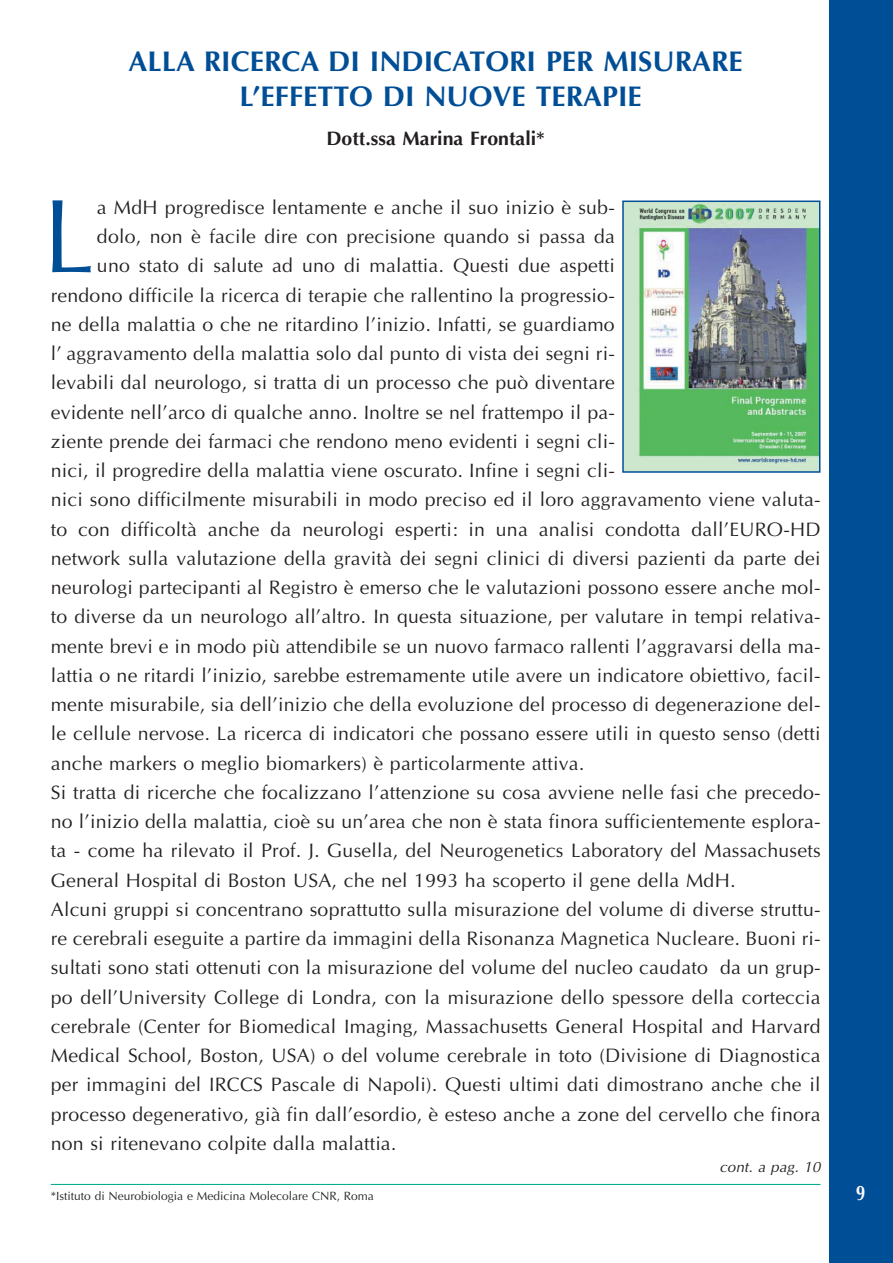
<style>
.page{position:relative;width:893px;height:1263px;background:#fff}
.page>*{position:absolute;margin:0;border:0;box-sizing:border-box;transform-origin:0 0}
.t1{font:105.3px "Optima";color:#004e96}
.t2{font:700 28.5px/34.8px "Optima";color:#004e96;text-align:center}
.t3{font:700 21px "Optima";color:#fff;scale:.8 1}
.t4{font:19.5px "Optima";letter-spacing:.01em;color:#231f20}
.t5{font:700 19.5px "Optima";color:#231f20}
.t6{font:italic 15px "Optima";letter-spacing:.01em;color:#231f20}
.t7{font:12px "Optima";color:#231f20}
</style>
<div class="page">
<div style="left:829px;top:1px;width:64px;height:1262px;background:#004e96"></div>
<hr style="left:51px;top:1184px;width:769px;height:1px;background:#00ad8d">
<img style="left:625px;top:204px;width:192px;height:266px">
<div style="left:622px;top:201px;width:198px;height:272px;border:2px solid #004e96"></div>
<h2 class="t2" style="left:128px;top:47px;width:616px">ALLA RICERCA DI INDICATORI PER MISURARE<br>L’EFFETTO DI NUOVE TERAPIE</h2>
<p class="t5" style="left:326px;top:130px;width:220px">Dott.ssa Marina Frontali*</p>
<h1 class="t1" style="left:43px;top:193px;width:54px">L</h1>
<p class="t4" style="left:97px;top:199px;width:519px">a MdH progredisce lentamente e anche il suo inizio è sub-</p>
<p class="t4" style="left:97px;top:228px;width:519px">dolo, non è facile dire con precisione quando si passa da</p>
<p class="t4" style="left:97px;top:258px;width:519px">uno stato di salute ad uno di malattia. Questi due aspetti</p>
<p class="t4" style="left:51px;top:287px;width:565px">rendono difficile la ricerca di terapie che rallentino la progressio-</p>
<p class="t4" style="left:51px;top:316px;width:565px">ne della malattia o che ne ritardino l’inizio. Infatti, se guardiamo</p>
<p class="t4" style="left:51px;top:345px;width:565px">l’ aggravamento della malattia solo dal punto di vista dei segni ri-</p>
<p class="t4" style="left:51px;top:375px;width:565px">levabili dal neurologo, si tratta di un processo che può diventare</p>
<p class="t4" style="left:51px;top:404px;width:565px">evidente nell’arco di qualche anno. Inoltre se nel frattempo il pa-</p>
<p class="t4" style="left:51px;top:433px;width:565px">ziente prende dei farmaci che rendono meno evidenti i segni cli-</p>
<p class="t4" style="left:51px;top:462px;width:565px">nici, il progredire della malattia viene oscurato. Infine i segni cli-</p>
<p class="t4" style="left:51px;top:492px;width:771px">nici sono difficilmente misurabili in modo preciso ed il loro aggravamento viene valuta-</p>
<p class="t4" style="left:51px;top:521px;width:771px">to con difficoltà anche da neurologi esperti: in una analisi condotta dall’EURO-HD</p>
<p class="t4" style="left:51px;top:550px;width:771px">network sulla valutazione della gravità dei segni clinici di diversi pazienti da parte dei</p>
<p class="t4" style="left:51px;top:579px;width:771px">neurologi partecipanti al Registro è emerso che le valutazioni possono essere anche mol-</p>
<p class="t4" style="left:51px;top:609px;width:771px">to diverse da un neurologo all’altro. In questa situazione, per valutare in tempi relativa-</p>
<p class="t4" style="left:51px;top:638px;width:771px">mente brevi e in modo più attendibile se un nuovo farmaco rallenti l’aggravarsi della ma-</p>
<p class="t4" style="left:51px;top:667px;width:771px">lattia o ne ritardi l’inizio, sarebbe estremamente utile avere un indicatore obiettivo, facil-</p>
<p class="t4" style="left:51px;top:696px;width:771px">mente misurabile, sia dell’inizio che della evoluzione del processo di degenerazione del-</p>
<p class="t4" style="left:51px;top:726px;width:771px">le cellule nervose. La ricerca di indicatori che possano essere utili in questo senso (detti</p>
<p class="t4" style="left:51px;top:755px;width:535px">anche markers o meglio biomarkers) è particolarmente attiva.</p>
<p class="t4" style="left:51px;top:784px;width:771px">Si tratta di ricerche che focalizzano l’attenzione su cosa avviene nelle fasi che precedo-</p>
<p class="t4" style="left:51px;top:813px;width:771px">no l’inizio della malattia, cioè su un’area che non è stata finora sufficientemente esplora-</p>
<p class="t4" style="left:51px;top:843px;width:771px">ta - come ha rilevato il Prof. J. Gusella, del Neurogenetics Laboratory del Massachusets</p>
<p class="t4" style="left:51px;top:872px;width:686px">General Hospital di Boston USA, che nel 1993 ha scoperto il gene della MdH.</p>
<p class="t4" style="left:51px;top:901px;width:771px">Alcuni gruppi si concentrano soprattutto sulla misurazione del volume di diverse struttu-</p>
<p class="t4" style="left:51px;top:930px;width:771px">re cerebrali eseguite a partire da immagini della Risonanza Magnetica Nucleare. Buoni ri-</p>
<p class="t4" style="left:51px;top:960px;width:771px">sultati sono stati ottenuti con la misurazione del volume del nucleo caudato da un grup-</p>
<p class="t4" style="left:51px;top:989px;width:771px">po dell’University College di Londra, con la misurazione dello spessore della corteccia</p>
<p class="t4" style="left:51px;top:1018px;width:771px">cerebrale (Center for Biomedical Imaging, Massachusetts General Hospital and Harvard</p>
<p class="t4" style="left:51px;top:1047px;width:771px">Medical School, Boston, USA) o del volume cerebrale in toto (Divisione di Diagnostica</p>
<p class="t4" style="left:51px;top:1077px;width:771px">per immagini del IRCCS Pascale di Napoli). Questi ultimi dati dimostrano anche che il</p>
<p class="t4" style="left:51px;top:1106px;width:771px">processo degenerativo, già fin dall’esordio, è esteso anche a zone del cervello che finora</p>
<p class="t4" style="left:51px;top:1135px;width:347px">non si ritenevano colpite dalla malattia.</p>
<p class="t6" style="left:719px;top:1161px;width:102px">cont. a pag. 10</p>
<p class="t7" style="left:51px;top:1191px;width:325px">*Istituto di Neurobiologia e Medicina Molecolare CNR, Roma</p>
<p class="t3" style="left:856px;top:1184px;width:13px">9</p>
</div>
